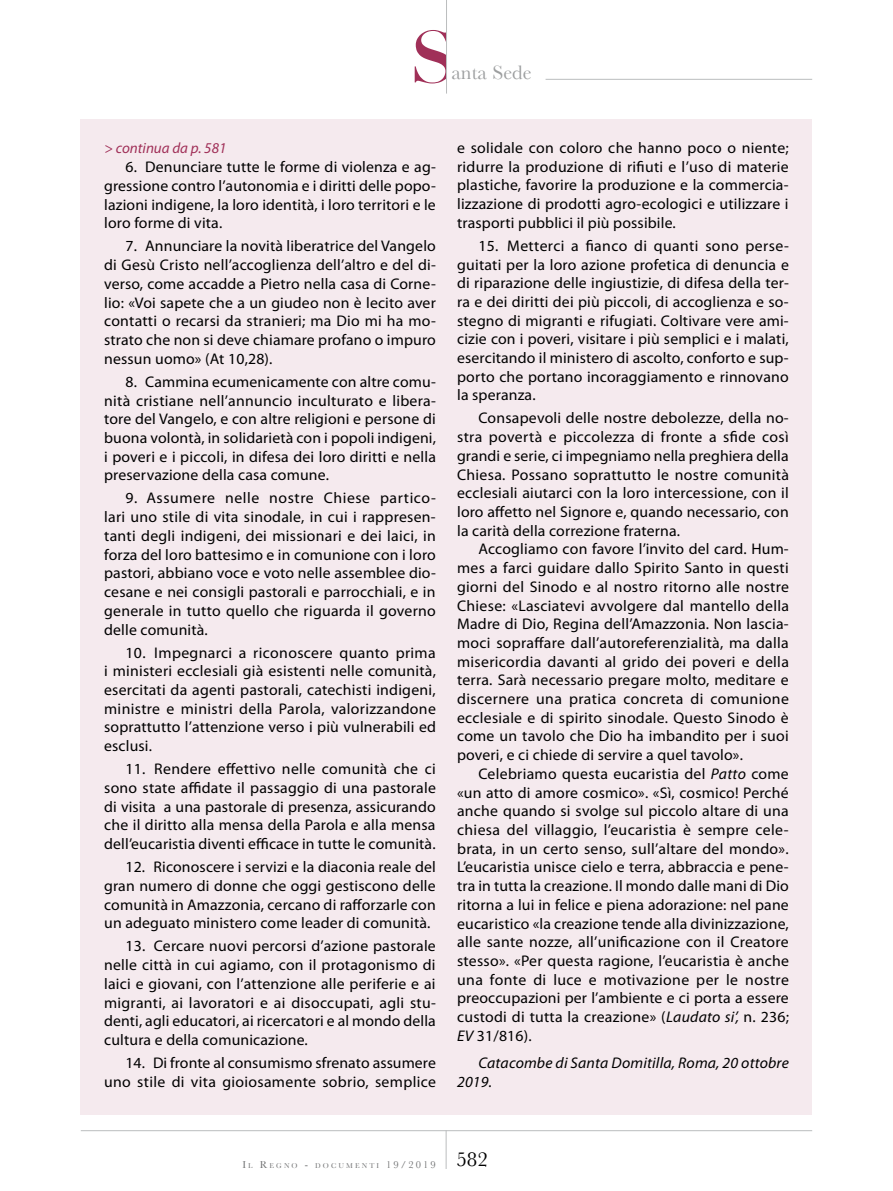
<style>
.page{position:relative;width:893px;height:1191px;background:#fff}
.page>*{position:absolute;margin:0;border:0;box-sizing:border-box;transform-origin:0 0}
.t1{font:700 72px "Didot LT";color:#a03058}
.t2{font:20.1px "Baskerville";color:#9c9e9f}
.t3{font:15.45px/18.8px "Myriad Pro";letter-spacing:.01em;color:#000;text-align:justify}
.t4{font:italic 15.45px/18.8px "Myriad Pro";letter-spacing:.01em;color:#000}
.t5{font:italic 15px "Myriad Pro";color:#a03058}
.t6{font:7.35px "Baskerville";letter-spacing:.285em;color:#707172}
.s1{font-style:italic}
.s2{font-size:10.5px}
</style>
<div class="page">
<hr style="left:81px;top:1130px;width:731px;height:1px;background:#bbbdbe">
<hr style="left:446px;top:1130px;width:1px;height:39px;background:#bbbdbe">
<hr style="left:546px;top:79px;width:266px;height:1px;background:#bbbdbe">
<hr style="left:446px;top:0;width:1px;height:94px;background:#bbbdbe">
<div style="left:81px;top:119px;width:731px;height:995px;background:#f5eaee"></div>
<h1 class="t1" style="left:410px;top:13px;width:48px">S</h1>
<h2 class="t2" style="left:451px;top:61px;width:82px">anta Sede</h2>
<p class="t5" style="left:104px;top:140px;width:124px">&gt; continua da p. 581</p>
<p class="t3" style="left:104px;top:158px;width:333px;text-indent:21px">6. Denunciare tutte le forme di violenza e ag&shy;gressione contro l’autonomia e i diritti delle popo&shy;lazioni indigene, la loro identità, i loro territori e le loro forme di vita.</p>
<p class="t3" style="left:104px;top:237px;width:333px;text-indent:21px">7. Annunciare la novità liberatrice del Vangelo di Gesù Cristo nell’accoglienza dell’altro e del di&shy;verso, come accadde a Pietro nella casa di Corne&shy;lio: «Voi sapete che a un giudeo non è lecito aver contatti o recarsi da stranieri; ma Dio mi ha mo&shy;strato che non si deve chiamare profano o impuro nessun uomo» (At 10,28).</p>
<p class="t3" style="left:104px;top:372px;width:333px;text-indent:21px">8. Cammina ecumenicamente con altre comu&shy;nità cristiane nell’annuncio inculturato e libera&shy;tore del Vangelo, e con altre religioni e persone di buona volontà, in solidarietà con i popoli indigeni, i poveri e i piccoli, in difesa dei loro diritti e nella preservazione della casa comune.</p>
<p class="t3" style="left:104px;top:489px;width:333px;text-indent:21px">9. Assumere nelle nostre Chiese partico&shy;lari uno stile di vita sinodale, in cui i rappresen&shy;tanti degli indigeni, dei missionari e dei laici, in forza del loro battesimo e in comunione con i loro pastori, abbiano voce e voto nelle assemblee dio&shy;cesane e nei consigli pastorali e parrocchiali, e in generale in tutto quello che riguarda il governo delle comunità.</p>
<p class="t3" style="left:104px;top:643px;width:333px;text-indent:21px">10. Impegnarci a riconoscere quanto prima i ministeri ecclesiali già esistenti nelle comunità, esercitati da agenti pastorali, catechisti indigeni, ministre e ministri della Parola, valorizzandone soprattutto l’attenzione verso i più vulnerabili ed esclusi.</p>
<p class="t3" style="left:104px;top:760px;width:333px;text-indent:21px">11. Rendere effettivo nelle comunità che ci sono state affidate il passaggio di una pastorale di visita a una pastorale di presenza, assicurando che il diritto alla mensa della Parola e alla mensa dell’eucaristia diventi efficace in tutte le comunità.</p>
<p class="t3" style="left:104px;top:858px;width:333px;text-indent:21px">12. Riconoscere i servizi e la diaconia reale del gran numero di donne che oggi gestiscono delle comunità in Amazzonia, cercano di rafforzarle con un adeguato ministero come leader di comunità.</p>
<p class="t3" style="left:104px;top:937px;width:333px;text-indent:21px">13. Cercare nuovi percorsi d’azione pastorale nelle città in cui agiamo, con il protagonismo di laici e giovani, con l’attenzione alle periferie e ai migranti, ai lavoratori e ai disoccupati, agli stu&shy;denti, agli educatori, ai ricercatori e al mondo della cultura e della comunicazione.</p>
<p class="t3" style="left:104px;top:1053px;width:333px;text-align:right">14. Di fronte al consumismo sfrenato assumere uno stile di vita gioiosamente sobrio, semplice</p>
<p class="t3" style="left:457px;top:139px;width:333px">e solidale con coloro che hanno poco o niente; ridurre la produzione di rifiuti e l’uso di materie plastiche, favorire la produzione e la commercia&shy;lizzazione di prodotti agro-ecologici e utilizzare i trasporti pubblici il più possibile.</p>
<p class="t3" style="left:457px;top:236px;width:333px;text-indent:21px">15. Metterci a fianco di quanti sono perse&shy;guitati per la loro azione profetica di denuncia e di riparazione delle ingiustizie, di difesa della ter&shy;ra e dei diritti dei più piccoli, di accoglienza e so&shy;stegno di migranti e rifugiati. Coltivare vere ami&shy;cizie con i poveri, visitare i più semplici e i malati, esercitando il ministero di ascolto, conforto e sup&shy;porto che portano incoraggiamento e rinnovano la speranza.</p>
<p class="t3" style="left:457px;top:409px;width:333px;text-indent:21px">Consapevoli delle nostre debolezze, della no&shy;stra povertà e piccolezza di fronte a sfide così grandi e serie, ci impegniamo nella preghiera della Chiesa. Possano soprattutto le nostre comunità ecclesiali aiutarci con la loro intercessione, con il loro affetto nel Signore e, quando necessario, con la carità della correzione fraterna.</p>
<p class="t3" style="left:457px;top:540px;width:333px;text-indent:21px">Accogliamo con favore l’invito del card. Hum&shy;mes a farci guidare dallo Spirito Santo in questi giorni del Sinodo e al nostro ritorno alle nostre Chiese: «Lasciatevi avvolgere dal mantello della Madre di Dio, Regina dell’Amazzonia. Non lascia&shy;moci sopraffare dall’autoreferenzialità, ma dalla misericordia davanti al grido dei poveri e della terra. Sarà necessario pregare molto, meditare e discernere una pratica concreta di comunione ecclesiale e di spirito sinodale. Questo Sinodo è come un tavolo che Dio ha imbandito per i suoi poveri, e ci chiede di servire a quel tavolo».</p>
<p class="t3" style="left:457px;top:764px;width:333px;text-indent:21px">Celebriamo questa eucaristia del <span class="s1">Patto</span> come «un atto di amore cosmico». «Sì, cosmico! Perché anche quando si svolge sul piccolo altare di una chiesa del villaggio, l’eucaristia è sempre cele&shy;brata, in un certo senso, sull’altare del mondo».<br>L’eucaristia unisce cielo e terra, abbraccia e pene&shy;tra in tutta la creazione. Il mondo dalle mani di Dio ritorna a lui in felice e piena adorazione: nel pane eucaristico «la creazione tende alla divinizzazione, alle sante nozze, all’unificazione con il Creatore stesso». «Per questa ragione, l’eucaristia è anche una fonte di luce e motivazione per le nostre preoccupazioni per l’ambiente e ci porta a essere custodi di tutta la creazione» (<span class="s1">Laudato si’,</span> n. 236; <span class="s1">EV</span> 31/816).</p>
<p class="t4" style="left:457px;top:1053px;width:333px;text-indent:21px">Catacombe di Santa Domitilla, Roma, 20 ottobre<br>2019.</p>
<p class="t6" style="left:242px;top:1160px;width:247px"><span class="s2">I</span>L <span class="s2">R</span>EGNO <span class="s2">-</span> DOCUMENTI <span class="s2">19/2019</span> <sup>582</sup></p>
</div>
